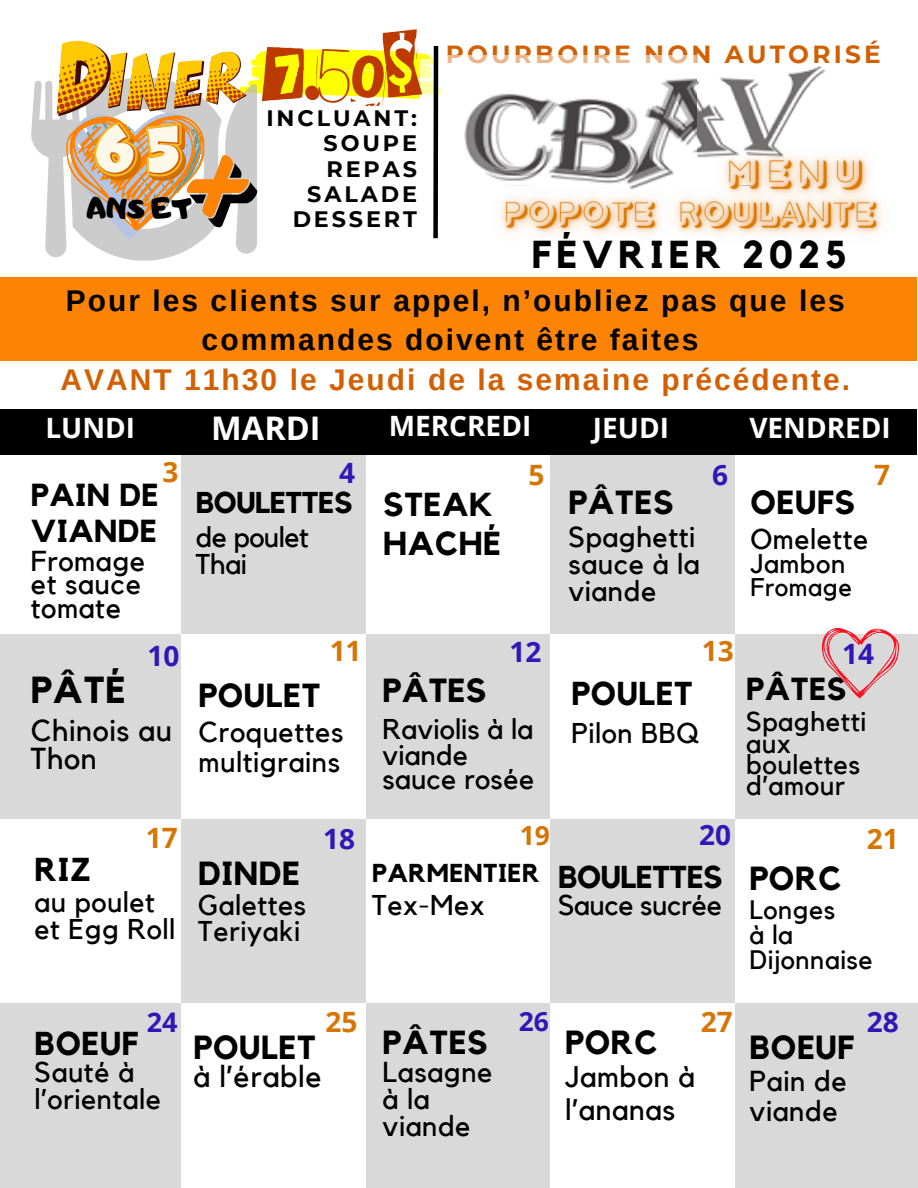
<style>
.page{position:relative;width:918px;height:1188px;background:#fff}
.page>*{position:absolute;margin:0;border:0;box-sizing:border-box;transform-origin:0 0}
.t1{font:71.1px "Drunken Hour";color:#bc3900}
.t2{font:700 38.85px "Kollektif";letter-spacing:.13em;color:#000}
.t3{font:700 37.5px "Kollektif";color:#000}
.t4{font:700 33.3px "Kollektif";letter-spacing:.02em;color:#000}
.t5{font:700 33.15px/39.3px "Kollektif";letter-spacing:.02em;color:#000}
.t6{font:700 33px "Kollektif";letter-spacing:.02em;color:#000}
.t7{font:700 32.55px "Open Sans";color:#fff}
.t8{font:700 31.8px/36px "Kollektif";letter-spacing:.015em;color:#000}
.t9{font:700 31.5px "Kollektif";letter-spacing:-.015em;color:#000}
.t10{font:30.3px "Kollektif";letter-spacing:.02em;color:#000}
.t11{font:30.15px/28.2px "Kollektif";letter-spacing:.02em;color:#000}
.t12{font:700 30px/39.3px "Arimo";letter-spacing:.07em;color:#000;text-align:center}
.t13{font:700 30px "Kollektif";letter-spacing:-.015em;color:#000}
.t14{font:29.7px/32.7px "Kollektif";letter-spacing:.02em;color:#000}
.t15{font:28.8px/27px "Kollektif";letter-spacing:.02em;color:#000}
.t16{font:28.8px "Adigiana Toybox";color:#000}
.t17{font:28.5px/25.8px "Kollektif";letter-spacing:.02em;color:#000}
.t18{font:28.5px/27px "Kollektif";letter-spacing:-.015em;color:#000}
.t19{font:700 28.05px "Open Sans";color:#fff}
.t20{font:700 28.05px "Open Sans";color:#d67503}
.t21{font:700 28.05px "Open Sans";color:#3116b8}
.t22{font:27.3px/21.3px "Kollektif";letter-spacing:.02em;color:#000}
.t23{font:27px "Kollektif";letter-spacing:.02em;color:#000}
.t24{font:700 27px "Open Sans";color:#3116b8}
.t25{font:26.7px/24.8px "Kollektif";letter-spacing:.02em;color:#000}
.t26{font:700 26.55px "Open Sans";color:#d67503}
.t27{font:700 26.55px "Open Sans";color:#3116b8}
.t28{font:700 25.8px "Kollektif";letter-spacing:.02em;color:#000}
.t29{font:25.5px "Kollektif";letter-spacing:.02em;color:#000}
.t30{font:700 24.75px "Montserrat";letter-spacing:.13em;color:#d26002}
.t31{font:700 22.35px/25.3px "Montserrat";letter-spacing:.13em;color:#000;text-align:right}
.s1{color:#d26002}
</style>
<div class="page">
<div style="left:0;top:277px;width:917px;height:84px;background:#fd8305"></div>
<img style="left:441px;top:66px;width:385px;height:48px">
<div style="left:182px;top:450px;width:184px;height:184px;background:#d9d9d9"></div>
<div style="left:551px;top:450px;width:184px;height:184px;background:#d9d9d9"></div>
<div style="left:0;top:634px;width:182px;height:185px;background:#d9d9d9"></div>
<div style="left:366px;top:634px;width:185px;height:185px;background:#d9d9d9"></div>
<div style="left:735px;top:634px;width:182px;height:185px;background:#d9d9d9"></div>
<div style="left:182px;top:819px;width:184px;height:184px;background:#d9d9d9"></div>
<div style="left:551px;top:819px;width:184px;height:184px;background:#d9d9d9"></div>
<div style="left:0;top:1003px;width:182px;height:185px;background:#d9d9d9"></div>
<div style="left:366px;top:1003px;width:185px;height:185px;background:#d9d9d9"></div>
<div style="left:735px;top:1003px;width:182px;height:185px;background:#d9d9d9"></div>
<div style="left:0;top:409px;width:916px;height:45px;background:#000"></div>
<svg style="left:31px;top:41px;width:410px;height:220px"></svg>
<div style="left:433px;top:46px;width:5px;height:192px;background:#000"></div>
<img style="left:500px;top:114px;width:382px;height:122px">
<img style="left:446px;top:66px;width:251px;height:123px">
<svg style="left:821px;top:628px;width:78px;height:70px"></svg>
<h1 class="t16" style="left:87px;top:189px;width:108px">ANS ET</h1>
<p class="t1" style="left:258px;top:47px;width:166px">7.50$</p>
<p class="t31" style="left:266px;top:105px;width:152px">INCLUANT:<br>SOUPE<br>REPAS<br>SALADE</p>
<p class="t31" style="left:293px;top:207px;width:126px">DESSERT</p>
<p class="t30" style="left:446px;top:39px;width:436px">POURBOIRE NON AUTORISÉ</p>
<p class="t2" style="left:532px;top:236px;width:316px">FÉVRIER 2025</p>
<p class="t12" style="left:60px;top:281px;width:791px">Pour les clients sur appel, n’oubliez pas que les commandes doivent être faites<br><span class="s1">AVANT 11h30 le Jeudi de la semaine précédente.</span></p>
<p class="t19" style="left:45px;top:409px;width:91px">LUNDI</p>
<p class="t7" style="left:211px;top:405px;width:111px">MARDI</p>
<p class="t19" style="left:389px;top:406px;width:144px">MERCREDI</p>
<p class="t19" style="left:593px;top:409px;width:78px">JEUDI</p>
<p class="t19" style="left:749px;top:408px;width:143px">VENDREDI</p>
<p class="t21" style="left:339px;top:453px;width:17px">4</p>
<p class="t20" style="left:528px;top:455px;width:17px">5</p>
<p class="t20" style="left:163px;top:452px;width:17px">3</p>
<p class="t21" style="left:712px;top:455px;width:17px">6</p>
<p class="t20" style="left:874px;top:455px;width:17px">7</p>
<p class="t8" style="left:31px;top:478px;width:129px">PAIN DE<br>VIANDE</p>
<p class="t15" style="left:31px;top:550px;width:116px;line-height:23.7px">Fromage et sauce tomate</p>
<p class="t4" style="left:568px;top:487px;width:107px">PÂTES</p>
<p class="t15" style="left:568px;top:524px;width:133px">Spaghetti sauce à la viande</p>
<h6 class="t5" style="left:383px;top:486px;width:119px">STEAK<br>HACHÉ</h6>
<p class="t4" style="left:751px;top:487px;width:106px">OEUFS</p>
<p class="t13" style="left:196px;top:489px;width:158px">BOULETTES</p>
<p class="t18" style="left:196px;top:524px;width:115px">de poulet<br>Thai</p>
<p class="t17" style="left:751px;top:527px;width:119px">Omelette</p>
<p class="t23" style="left:751px;top:552px;width:96px">Jambon</p>
<p class="t29" style="left:751px;top:575px;width:103px">Fromage</p>
<p class="t21" style="left:148px;top:637px;width:33px">10</p>
<p class="t20" style="left:330px;top:631px;width:33px">11</p>
<p class="t21" style="left:510px;top:632px;width:33px">12</p>
<p class="t20" style="left:702px;top:631px;width:33px">13</p>
<p class="t21" style="left:842px;top:634px;width:33px">14</p>
<p class="t3" style="left:31px;top:672px;width:96px">PÂTÉ</p>
<p class="t11" style="left:31px;top:717px;width:143px">Chinois au<br>Thon</p>
<p class="t8" style="left:746px;top:672px;width:102px">PÂTES</p>
<p class="t22" style="left:746px;top:712px;width:122px">Spaghetti</p>
<p class="t22" style="left:746px;top:734px;width:116px">aux boulettes d’amour</p>
<p class="t4" style="left:383px;top:675px;width:105px">PÂTES</p>
<p class="t17" style="left:383px;top:717px;width:152px">Raviolis à la viande</p>
<p class="t17" style="left:383px;top:767px;width:153px">sauce rosée</p>
<p class="t6" style="left:571px;top:678px;width:123px">POULET</p>
<p class="t17" style="left:571px;top:722px;width:129px">Pilon BBQ</p>
<p class="t4" style="left:198px;top:680px;width:123px">POULET</p>
<p class="t15" style="left:198px;top:718px;width:147px;line-height:30.3px">Croquettes multigrains</p>
<p class="t20" style="left:146px;top:818px;width:33px">17</p>
<p class="t21" style="left:323px;top:819px;width:33px">18</p>
<p class="t26" style="left:520px;top:817px;width:32px">19</p>
<p class="t21" style="left:699px;top:815px;width:33px">20</p>
<p class="t20" style="left:867px;top:819px;width:33px">21</p>
<p class="t6" style="left:35px;top:854px;width:58px">RIZ</p>
<p class="t17" style="left:35px;top:891px;width:122px">au poulet</p>
<p class="t17" style="left:35px;top:918px;width:142px">et Egg Roll</p>
<p class="t4" style="left:198px;top:858px;width:104px">DINDE</p>
<p class="t17" style="left:198px;top:893px;width:109px">Galettes<br>Teriyaki</p>
<p class="t28" style="left:372px;top:861px;width:169px">PARMENTIER</p>
<p class="t17" style="left:372px;top:893px;width:114px">Tex-Mex</p>
<p class="t9" style="left:558px;top:863px;width:166px">BOULETTES</p>
<p class="t18" style="left:558px;top:893px;width:165px">Sauce sucrée</p>
<p class="t4" style="left:749px;top:863px;width:94px">PORC</p>
<h4 class="t25" style="left:749px;top:899px;width:87px">Longes</h4>
<p class="t25" style="left:749px;top:923px;width:125px">à la<br>Dijonnaise</p>
<h5 class="t24" style="left:147px;top:1003px;width:32px">24</h5>
<h4 class="t20" style="left:326px;top:1002px;width:33px">25</h4>
<p class="t27" style="left:519px;top:1003px;width:32px">26</p>
<h2 class="t20" style="left:701px;top:1002px;width:33px">27</h2>
<p class="t21" style="left:867px;top:1002px;width:33px">28</p>
<p class="t4" style="left:383px;top:1027px;width:107px">PÂTES</p>
<p class="t15" style="left:383px;top:1060px;width:111px">Lasagne</p>
<p class="t15" style="left:383px;top:1087px;width:89px">à la viande</p>
<p class="t4" style="left:565px;top:1027px;width:94px">PORC</p>
<p class="t14" style="left:565px;top:1062px;width:131px">Jambon à l’ananas</p>
<p class="t6" style="left:35px;top:1028px;width:105px">BOEUF</p>
<p class="t17" style="left:35px;top:1060px;width:128px;line-height:27px">Sauté à l’orientale</p>
<p class="t4" style="left:194px;top:1032px;width:124px">POULET</p>
<p class="t10" style="left:194px;top:1063px;width:129px">à l’érable</p>
<p class="t4" style="left:750px;top:1032px;width:106px">BOEUF</p>
<p class="t15" style="left:750px;top:1067px;width:99px;line-height:30.3px">Pain de viande</p>
</div>
